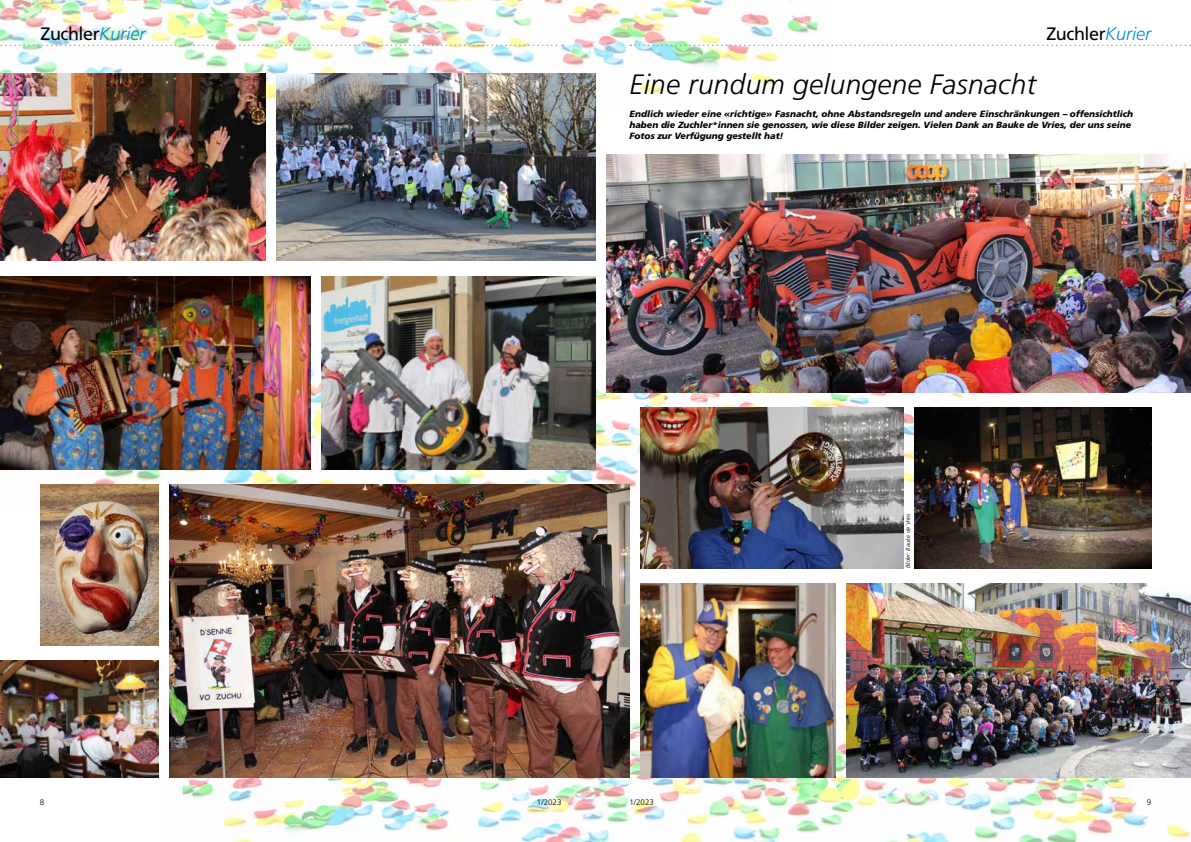
<style>
.page{position:relative;width:1191px;height:842px;background:#fff}
.page>*{position:absolute;margin:0;border:0;box-sizing:border-box;transform-origin:0 0}
.t1{font:italic 300 28px "Frutiger LT Pro";letter-spacing:.01em;color:#000}
.t2{font:18px "Frutiger LT Pro";letter-spacing:-.025em;color:#000}
.t3{font:italic 900 9px/11px "Frutiger LT Pro";letter-spacing:-.005em;color:#000}
.t4{font:300 8px "Frutiger LT Pro";color:#000}
.t5{font:italic 300 6px "Frutiger LT Pro";color:#000}
.s1{font-weight:300;font-style:italic;color:#0090d7}
</style>
<div class="page">
<img style="left:0;top:353px;width:981px;height:156px">
<img style="left:0;top:0;width:833px;height:110px">
<img style="left:169px;top:650px;width:1022px;height:192px">
<img style="left:607px;top:155px;width:584px;height:237px">
<img style="left:169px;top:485px;width:460px;height:292px">
<img style="left:40px;top:485px;width:119px;height:160px">
<img style="left:0;top:73px;width:265px;height:187px">
<img style="left:322px;top:277px;width:273px;height:192px">
<img style="left:0;top:661px;width:159px;height:116px">
<img style="left:641px;top:408px;width:262px;height:160px">
<img style="left:846px;top:584px;width:345px;height:193px">
<img style="left:641px;top:584px;width:195px;height:193px">
<img style="left:0;top:277px;width:310px;height:192px">
<img style="left:277px;top:73px;width:318px;height:187px">
<img style="left:914px;top:408px;width:237px;height:160px">
<svg style="left:0;top:45px;width:563px;height:1px"></svg>
<svg style="left:630px;top:45px;width:561px;height:1px"></svg>
<h2 class="t2" style="left:40px;top:23px;width:106px">Zuchler<span class="s1">Kurier</span></h2>
<h2 class="t2" style="left:1046px;top:23px;width:106px">Zuchler<span class="s1">Kurier</span></h2>
<h1 class="t1" style="left:629px;top:68px;width:408px">Eine rundum gelungene Fasnacht</h1>
<p class="t3" style="left:629px;top:109px;width:505px">Endlich wieder eine «richtige» Fasnacht, ohne Abstandsregeln und andere Einschränkungen – offensichtlich haben die Zuchler*innen sie genossen, wie diese Bilder zeigen. Vielen Dank an Bauke de Vries, der uns seine<br>Fotos zur Verfügung gestellt hat!</p>
<p class="t5" style="left:904px;top:568px;width:57px;rotate:-90deg">Bilder: Bauke de Vries</p>
<p class="t4" style="left:40px;top:798px;width:6px">8</p>
<p class="t4" style="left:537px;top:798px;width:26px">1/2023</p>
<p class="t4" style="left:629px;top:798px;width:26px">1/2023</p>
<p class="t4" style="left:1146px;top:798px;width:6px">9</p>
</div>
